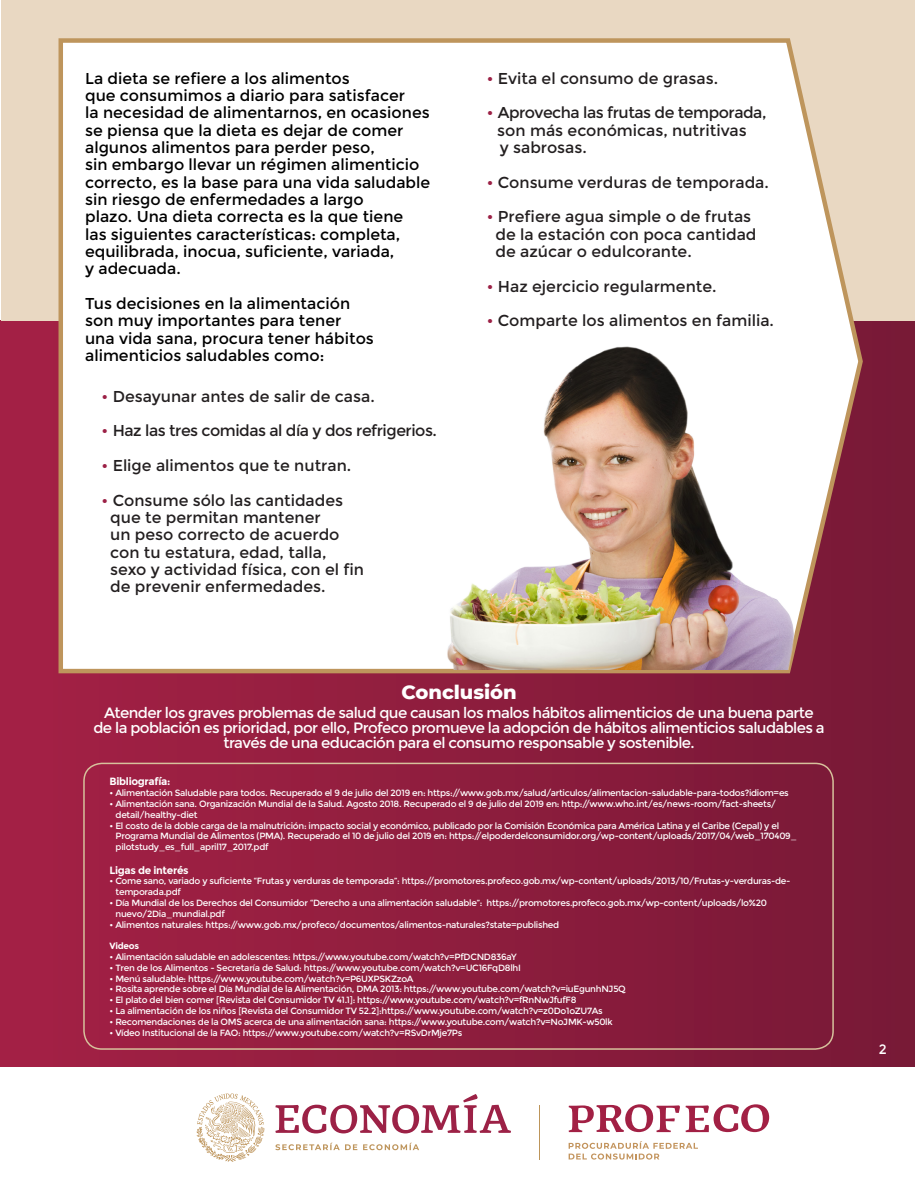
<style>
.page{position:relative;width:915px;height:1191px;background:#fff}
.page>*{position:absolute;margin:0;border:0;box-sizing:border-box;transform-origin:0 0}
.t1{font:800 19.5px "Montserrat";color:#fff}
.t2{font:15.75px/17.2px "Montserrat";color:#000}
.t3{font:15.75px/17.4px "Montserrat";color:#231f20}
.t4{font:15.75px "Montserrat";letter-spacing:-.03em;color:#231f20}
.t5{font:15px/15px "Montserrat";letter-spacing:-.04em;color:#fff;text-align:center}
.t6{font:13.5px "Montserrat";color:#fff}
.t7{font:700 10.5px "Montserrat";letter-spacing:-.03em;color:#fff}
.t8{font:9px/10.8px "Montserrat";letter-spacing:-.03em;color:#fff}
.t9{font:700 9px "Montserrat";letter-spacing:-.03em;color:#fff}
.s1{color:#9c2146}
</style>
<div class="page">
<div style="left:0;top:320px;width:914px;height:746px;background:linear-gradient(to right,#a52145,#781936)"></div>
<div style="left:1px;top:0;width:913px;height:320px;background:#e9d8c2"></div>
<svg style="left:56px;top:38px;width:808px;height:637px"></svg>
<div style="left:83px;top:762px;width:750px;height:287px;border:2px solid #d7c19c;border-radius:18px"></div>
<hr style="left:539px;top:1105px;width:1px;height:54px;background:#bd955a">
<svg style="left:568px;top:1104px;width:111px;height:28px"></svg>
<svg style="left:685px;top:1104px;width:83px;height:28px"></svg>
<svg style="left:568px;top:1141px;width:129px;height:18px"></svg>
<svg style="left:275px;top:1094px;width:236px;height:39px"></svg>
<svg style="left:275px;top:1142px;width:64px;height:8px"></svg>
<svg style="left:345px;top:1144px;width:12px;height:6px"></svg>
<svg style="left:363px;top:1142px;width:56px;height:8px"></svg>
<svg style="left:196px;top:1093px;width:68px;height:68px"></svg>
<img style="left:432px;top:347px;width:371px;height:322px">
<p class="t2" style="left:85px;top:70px;width:346px">La dieta se refiere a los alimentos<br>que consumimos a diario para satisfacer<br>la necesidad de alimentarnos, en ocasiones se piensa que la dieta es dejar de comer algunos alimentos para perder peso,<br>sin embargo llevar un régimen alimenticio correcto, es la base para una vida saludable sin riesgo de enfermedades a largo<br>plazo. Una dieta correcta es la que tiene<br>las siguientes características: completa, equilibrada, inocua, suficiente, variada,<br>y adecuada.</p>
<h2 class="t2" style="left:85px;top:295px;width:290px">Tus decisiones en la alimentación son muy importantes para tener una vida sana, procura tener hábitos alimenticios saludables como:</h2>
<h2 class="t3" style="left:102px;top:388px;width:274px"><span class="s1">•</span> Desayunar antes de salir de casa.</h2>
<h2 class="t4" style="left:102px;top:422px;width:337px"><span class="s1">•</span> Haz las tres comidas al día y dos refrigerios.</h2>
<h2 class="t3" style="left:102px;top:457px;width:251px"><span class="s1">•</span> Elige alimentos que te nutran.</h2>
<h2 class="t3" style="left:110px;top:492px;width:255px;text-indent:-9px"><span class="s1">•</span> Consume sólo las cantidades que te permitan mantener<br>un peso correcto de acuerdo con tu estatura, edad, talla, sexo y actividad física, con el fin de prevenir enfermedades.</h2>
<h2 class="t3" style="left:486px;top:70px;width:233px"><span class="s1">•</span> Evita el consumo de grasas.</h2>
<h2 class="t3" style="left:497px;top:104px;width:270px;text-indent:-11px"><span class="s1">•</span> Aprovecha las frutas de temporada, son más económicas, nutritivas<br>y sabrosas.</h2>
<h2 class="t3" style="left:486px;top:174px;width:283px"><span class="s1">•</span> Consume verduras de temporada.</h2>
<h2 class="t3" style="left:495px;top:208px;width:262px;text-indent:-9px"><span class="s1">•</span> Prefiere agua simple o de frutas de la estación con poca cantidad de azúcar o edulcorante.</h2>
<h2 class="t3" style="left:486px;top:278px;width:231px"><span class="s1">•</span> Haz ejercicio regularmente.</h2>
<h2 class="t3" style="left:486px;top:312px;width:288px"><span class="s1">•</span> Comparte los alimentos en familia.</h2>
<h1 class="t1" style="left:401px;top:677px;width:117px">Conclusión</h1>
<p class="t5" style="left:93px;top:705px;width:732px">Atender los graves problemas de salud que causan los malos hábitos alimenticios de una buena parte de la población es prioridad, por ello, Profeco promueve la adopción de hábitos alimenticios saludables a través de una educación para el consumo responsable y sostenible.</p>
<p class="t7" style="left:109px;top:775px;width:62px">Bibliografía:</p>
<p class="t8" style="left:109px;top:787px;width:680px">• Alimentación Saludable para todos. Recuperado el 9 de julio del 2019 en: https://www.gob.mx/salud/articulos/alimentacion-saludable-para-todos?idiom=es</p>
<p class="t8" style="left:115px;top:798px;width:662px;text-indent:-6px">• Alimentación sana. Organización Mundial de la Salud. Agosto 2018. Recuperado el 9 de julio del 2019 en: http://www.who.int/es/news-room/fact-sheets/ detail/healthy-diet</p>
<p class="t8" style="left:115px;top:820px;width:682px;text-indent:-6px">• El costo de la doble carga de la malnutrición: impacto social y económico, publicado por la Comisión Económica para América Latina y el Caribe (Cepal) y el<br>Programa Mundial de Alimentos (PMA). Recuperado el 10 de julio del 2019 en: https://elpoderdelconsumidor.org/wp-content/uploads/2017/04/web_170409_ pilotstudy_es_full_april17_2017.pdf</p>
<p class="t7" style="left:109px;top:863px;width:81px">Ligas de interés</p>
<p class="t8" style="left:115px;top:876px;width:676px;text-indent:-6px">• Come sano, variado y suficiente “Frutas y verduras de temporada”: https://promotores.profeco.gob.mx/wp-content/uploads/2013/10/Frutas-y-verduras-de&shy;temporada.pdf</p>
<p class="t8" style="left:115px;top:897px;width:652px;text-indent:-6px">• Día Mundial de los Derechos del Consumidor “Derecho a una alimentación saludable”: https://promotores.profeco.gob.mx/wp-content/uploads/lo%20 nuevo/2Dia_mundial.pdf</p>
<p class="t8" style="left:109px;top:919px;width:451px">• Alimentos naturales: https://www.gob.mx/profeco/documentos/alimentos-naturales?state=published</p>
<p class="t9" style="left:109px;top:940px;width:31px">Videos</p>
<p class="t8" style="left:109px;top:951px;width:408px">• Alimentación saludable en adolescentes: https://www.youtube.com/watch?v=PfDCND836aY</p>
<p class="t8" style="left:109px;top:962px;width:412px">• Tren de los Alimentos - Secretaría de Salud: https://www.youtube.com/watch?v=UC16FqD8lhI</p>
<p class="t8" style="left:109px;top:973px;width:305px">• Menú saludable: https://www.youtube.com/watch?v=P6UXPSKZzoA</p>
<p class="t8" style="left:109px;top:984px;width:517px">• Rosita aprende sobre el Día Mundial de la Alimentación, DMA 2013: https://www.youtube.com/watch?v=iuEgunhNJ5Q</p>
<p class="t8" style="left:109px;top:994px;width:468px">• El plato del bien comer [Revista del Consumidor TV 41.1]: https://www.youtube.com/watch?v=fRnNwJfufF8</p>
<p class="t8" style="left:109px;top:1005px;width:494px">• La alimentación de los niños [Revista del Consumidor TV 52.2]:https://www.youtube.com/watch?v=z0Do1oZU7As</p>
<p class="t8" style="left:109px;top:1016px;width:504px">• Recomendaciones de la OMS acerca de una alimentación sana: https://www.youtube.com/watch?v=NoJMK-w50lk</p>
<p class="t8" style="left:109px;top:1027px;width:354px">• Vídeo Institucional de la FAO: https://www.youtube.com/watch?v=RSvDrMje7Ps</p>
<h3 class="t6" style="left:878px;top:1041px;width:9px">2</h3>
</div>
